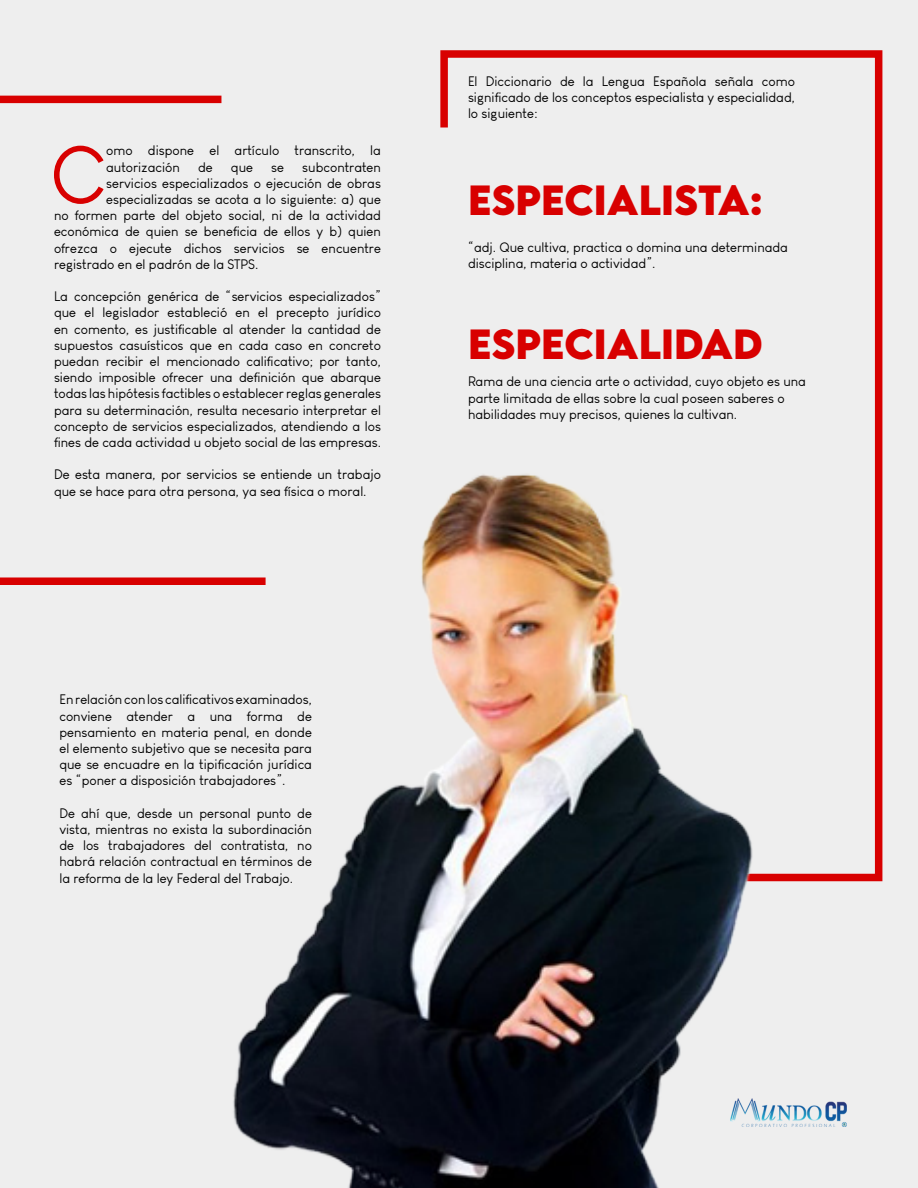
<style>
.page{position:relative;width:918px;height:1188px;background:#eee}
.page>*{position:absolute;margin:0;border:0;box-sizing:border-box;transform-origin:0 0}
.t1{font:81.45px "Louis George Cafe";color:#d80000}
.t2{font:700 37.5px "LEMONMILK";color:#d80000}
.t3{font:13.5px/16.2px "Louis George Cafe";color:#000}
</style>
<div class="page">
<svg style="left:440px;top:50px;width:443px;height:832px"></svg>
<svg style="left:0;top:95px;width:222px;height:490px"></svg>
<img style="left:195px;top:404px;width:652px;height:784px">
<img style="left:712px;top:1092px;width:135px;height:42px">
<p class="t1" style="left:50px;top:127px;width:58px">C</p>
<p class="t3" style="left:106px;top:142px;width:276px">omo dispone el artículo transcrito, la autorización</p>
<p class="t3" style="left:198px;top:159px;width:16px">de</p>
<p class="t3" style="left:231px;top:159px;width:24px">que</p>
<p class="t3" style="left:271px;top:159px;width:14px">se</p>
<p class="t3" style="left:302px;top:159px;width:80px">subcontraten</p>
<p class="t3" style="left:106px;top:175px;width:276px">servicios especializados o ejecución de obras</p>
<p class="t3" style="left:106px;top:191px;width:276px">especializadas se acota a lo siguiente: a) que</p>
<p class="t3" style="left:54px;top:207px;width:329px">no formen parte del objeto social, ni de la actividad</p>
<p class="t3" style="left:54px;top:223px;width:329px">económica de quien se beneficia de ellos y b) quien</p>
<p class="t3" style="left:54px;top:240px;width:329px">ofrezca o ejecute dichos servicios se encuentre</p>
<p class="t3" style="left:54px;top:256px;width:206px">registrado en el padrón de la STPS.</p>
<p class="t3" style="left:54px;top:288px;width:329px;text-align:justify">La concepción genérica de “servicios especializados” que el legislador estableció en el precepto jurídico en comento, es justificable al atender la cantidad de supuestos casuísticos que en cada caso en concreto puedan recibir el mencionado calificativo; por tanto, siendo imposible ofrecer una definición que abarque todas las hipótesis factibles o establecer reglas generales para su determinación, resulta necesario interpretar el concepto de servicios especializados, atendiendo a los fines de cada actividad u objeto social de las empresas.</p>
<p class="t3" style="left:54px;top:466px;width:329px">De esta manera, por servicios se entiende un trabajo que se hace para otra persona, ya sea física o moral.</p>
<p class="t3" style="left:59px;top:691px;width:254px;text-align:justify">En relación con los calificativos examinados, conviene atender a una forma de pensamiento en materia penal, en donde el elemento subjetivo que se necesita para que se encuadre en la tipificación jurídica es “poner a disposición trabajadores”.</p>
<p class="t3" style="left:59px;top:805px;width:254px;text-align:justify">De ahí que, desde un personal punto de vista, mientras no exista la subordinación de los trabajadores del contratista, no habrá relación contractual en términos de la reforma de la ley Federal del Trabajo.</p>
<p class="t3" style="left:468px;top:73px;width:329px;text-align:justify">El Diccionario de la Lengua Española señala como significado de los conceptos especialista y especialidad, lo siguiente:</p>
<p class="t2" style="left:468px;top:175px;width:50px">ESPEC</p>
<p class="t2" style="left:594px;top:175px;width:107px">IALISTA</p>
<p class="t2" style="left:750px;top:175px;width:15px">:</p>
<p class="t3" style="left:468px;top:239px;width:322px">“adj. Que cultiva, practica o domina una determinada disciplina, materia o actividad”.</p>
<p class="t2" style="left:468px;top:319px;width:50px">ESPEC</p>
<p class="t2" style="left:594px;top:319px;width:110px">IALIDAD</p>
<p class="t3" style="left:468px;top:373px;width:339px">Rama de una ciencia arte o actividad, cuyo objeto es una parte limitada de ellas sobre la cual poseen saberes o habilidades muy precisos, quienes la cultivan.</p>
</div>
